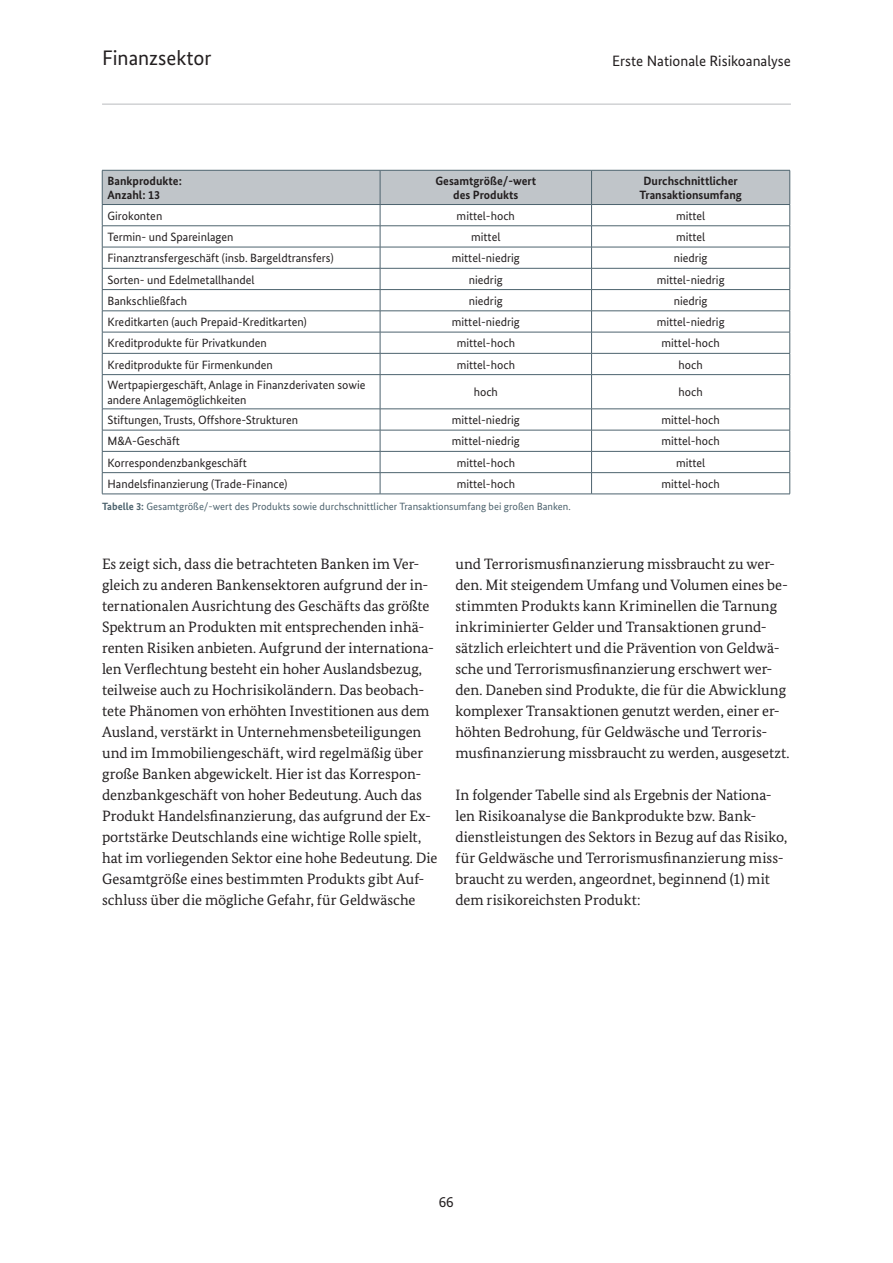
<style>
.page{position:relative;width:893px;height:1263px;background:#fff}
.page>*{position:absolute;margin:0;border:0;box-sizing:border-box;transform-origin:0 0}
.t1{font:21px "Bundes Sans";color:#231f20}
.t2{font:15px/21px "Bundes Serif";letter-spacing:-.005em;color:#231f20}
.t3{font:15px "Bundes Sans";color:#231f20}
.t4{font:12px/14.4px "Bundes Sans";color:#231f20}
.t5{font:700 12px/14.4px "Bundes Sans";color:#231f20;text-align:center}
.t6{font:10.5px "Bundes Sans";color:#4d636e}
.s1{font-weight:700}
</style>
<div class="page">
<hr style="left:102px;top:103px;width:689px;height:2px;background:#d1d2d4">
<svg style="left:102px;top:170px;width:688px;height:204px"></svg>
<hr style="left:102px;top:374px;width:278px;height:1px;background:#4d636e">
<hr style="left:102px;top:375px;width:1px;height:34px;background:#4d636e">
<hr style="left:380px;top:374px;width:212px;height:1px;background:#4d636e">
<hr style="left:380px;top:375px;width:1px;height:34px;background:#4d636e">
<hr style="left:592px;top:374px;width:198px;height:1px;background:#4d636e">
<hr style="left:591px;top:375px;width:1px;height:34px;background:#4d636e">
<hr style="left:789px;top:375px;width:1px;height:34px;background:#4d636e">
<hr style="left:102px;top:409px;width:278px;height:1px;background:#4d636e">
<hr style="left:380px;top:409px;width:212px;height:1px;background:#4d636e">
<hr style="left:592px;top:409px;width:198px;height:1px;background:#4d636e">
<hr style="left:102px;top:430px;width:278px;height:1px;background:#4d636e">
<hr style="left:380px;top:430px;width:212px;height:1px;background:#4d636e">
<hr style="left:592px;top:430px;width:198px;height:1px;background:#4d636e">
<hr style="left:102px;top:451px;width:278px;height:1px;background:#4d636e">
<hr style="left:380px;top:451px;width:212px;height:1px;background:#4d636e">
<hr style="left:592px;top:451px;width:198px;height:1px;background:#4d636e">
<hr style="left:102px;top:472px;width:278px;height:1px;background:#4d636e">
<svg style="left:102px;top:409px;width:1px;height:85px"></svg>
<hr style="left:380px;top:472px;width:212px;height:1px;background:#4d636e">
<svg style="left:380px;top:409px;width:1px;height:85px"></svg>
<hr style="left:592px;top:472px;width:198px;height:1px;background:#4d636e">
<svg style="left:591px;top:409px;width:1px;height:85px"></svg>
<svg style="left:789px;top:409px;width:1px;height:85px"></svg>
<hr style="left:102px;top:494px;width:278px;height:1px;background:#4d636e">
<hr style="left:380px;top:494px;width:212px;height:1px;background:#4d636e">
<hr style="left:592px;top:494px;width:198px;height:1px;background:#4d636e">
<h1 class="t1" style="left:102px;top:45px;width:111px">Finanzsektor</h1>
<p class="t3" style="left:612px;top:51px;width:180px">Erste Nationale Risikoanalyse</p>
<p class="t5" style="left:108px;top:173px;width:76px;text-align:left">Bankprodukte:<br>Anzahl: 13</p>
<p class="t5" style="left:435px;top:173px;width:102px">Gesamtgröße/-wert des Produkts</p>
<p class="t5" style="left:639px;top:173px;width:104px">Durchschnittlicher<br>Transaktionsumfang</p>
<p class="t4" style="left:108px;top:208px;width:56px">Girokonten</p>
<p class="t4" style="left:457px;top:208px;width:60px">mittel-hoch</p>
<p class="t4" style="left:676px;top:208px;width:31px">mittel</p>
<p class="t4" style="left:107px;top:230px;width:128px">Termin- und Spareinlagen</p>
<p class="t4" style="left:471px;top:230px;width:31px">mittel</p>
<p class="t4" style="left:676px;top:230px;width:31px">mittel</p>
<p class="t4" style="left:107px;top:251px;width:228px">Finanztransfergeschäft (insb. Bargeldtransfers)</p>
<p class="t4" style="left:452px;top:251px;width:69px">mittel-niedrig</p>
<p class="t4" style="left:674px;top:251px;width:35px">niedrig</p>
<p class="t4" style="left:108px;top:272px;width:149px">Sorten- und Edelmetallhandel</p>
<p class="t4" style="left:469px;top:272px;width:35px">niedrig</p>
<p class="t4" style="left:657px;top:272px;width:69px">mittel-niedrig</p>
<p class="t4" style="left:108px;top:293px;width:81px">Bankschließfach</p>
<p class="t4" style="left:469px;top:293px;width:35px">niedrig</p>
<p class="t4" style="left:674px;top:293px;width:35px">niedrig</p>
<p class="t4" style="left:108px;top:315px;width:201px">Kreditkarten (auch Prepaid-Kreditkarten)</p>
<p class="t4" style="left:452px;top:315px;width:69px">mittel-niedrig</p>
<p class="t4" style="left:657px;top:315px;width:69px">mittel-niedrig</p>
<p class="t4" style="left:108px;top:336px;width:161px">Kreditprodukte für Privatkunden</p>
<p class="t4" style="left:457px;top:336px;width:60px">mittel-hoch</p>
<p class="t4" style="left:661px;top:336px;width:60px">mittel-hoch</p>
<p class="t4" style="left:108px;top:357px;width:167px">Kreditprodukte für Firmenkunden</p>
<p class="t4" style="left:457px;top:357px;width:60px">mittel-hoch</p>
<p class="t4" style="left:679px;top:357px;width:26px">hoch</p>
<p class="t4" style="left:108px;top:378px;width:259px">Wertpapiergeschäft, Anlage in Finanzderivaten sowie andere Anlagemöglichkeiten</p>
<p class="t4" style="left:474px;top:385px;width:26px">hoch</p>
<p class="t4" style="left:679px;top:385px;width:26px">hoch</p>
<p class="t4" style="left:108px;top:413px;width:192px">Stiftungen, Trusts, Offshore-Strukturen</p>
<p class="t4" style="left:452px;top:413px;width:69px">mittel-niedrig</p>
<p class="t4" style="left:661px;top:413px;width:60px">mittel-hoch</p>
<p class="t4" style="left:108px;top:434px;width:74px">M&amp;A-Geschäft</p>
<p class="t4" style="left:452px;top:434px;width:69px">mittel-niedrig</p>
<p class="t4" style="left:661px;top:434px;width:60px">mittel-hoch</p>
<p class="t4" style="left:108px;top:455px;width:141px">Korrespondenzbankgeschäft</p>
<p class="t4" style="left:457px;top:455px;width:60px">mittel-hoch</p>
<p class="t4" style="left:676px;top:455px;width:31px">mittel</p>
<p class="t4" style="left:108px;top:476px;width:181px">Handelsfinanzierung (Trade-Finance)</p>
<p class="t4" style="left:457px;top:476px;width:60px">mittel-hoch</p>
<p class="t4" style="left:661px;top:476px;width:60px">mittel-hoch</p>
<p class="t6" style="left:102px;top:500px;width:470px"><span class="s1">Tabelle 3:</span> Gesamtgröße/-wert des Produkts sowie durchschnittlicher Transaktionsumfang bei großen Banken.</p>
<p class="t2" style="left:102px;top:553px;width:337px">Es zeigt sich, dass die betrachteten Banken im Ver&shy;gleich zu anderen Bankensektoren aufgrund der in&shy;ternationalen Ausrichtung des Geschäfts das größte Spektrum an Produkten mit entsprechenden inhä&shy;renten Risiken anbieten. Aufgrund der internationa&shy;len Verflechtung besteht ein hoher Auslandsbezug, teilweise auch zu Hochrisikoländern. Das beobach&shy;tete Phänomen von erhöhten Investitionen aus dem Ausland, verstärkt in Unternehmensbeteiligungen und im Immobiliengeschäft, wird regelmäßig über große Banken abgewickelt. Hier ist das Korrespon&shy;denzbankgeschäft von hoher Bedeutung. Auch das Produkt Handelsfinanzierung, das aufgrund der Ex&shy;portstärke Deutschlands eine wichtige Rolle spielt, hat im vorliegenden Sektor eine hohe Bedeutung. Die Gesamtgröße eines bestimmten Produkts gibt Auf&shy;schluss über die mögliche Gefahr, für Geldwäsche</p>
<p class="t2" style="left:455px;top:553px;width:336px">und Terrorismusfinanzierung missbraucht zu wer&shy;den. Mit steigendem Umfang und Volumen eines be&shy;stimmten Produkts kann Kriminellen die Tarnung inkriminierter Gelder und Transaktionen grund&shy;sätzlich erleichtert und die Prävention von Geldwä&shy;sche und Terrorismusfinanzierung erschwert wer&shy;den. Daneben sind Produkte, die für die Abwicklung komplexer Transaktionen genutzt werden, einer er&shy;höhten Bedrohung, für Geldwäsche und Terroris&shy;musfinanzierung missbraucht zu werden, ausgesetzt.</p>
<p class="t2" style="left:455px;top:784px;width:333px">In folgender Tabelle sind als Ergebnis der Nationa&shy;len Risikoanalyse die Bankprodukte bzw. Bank&shy;dienstleistungen des Sektors in Bezug auf das Risiko, für Geldwäsche und Terrorismusfinanzierung miss&shy;braucht zu werden, angeordnet, beginnend (1) mit dem risikoreichsten Produkt:</p>
<p class="t3" style="left:439px;top:1193px;width:16px">66</p>
</div>
